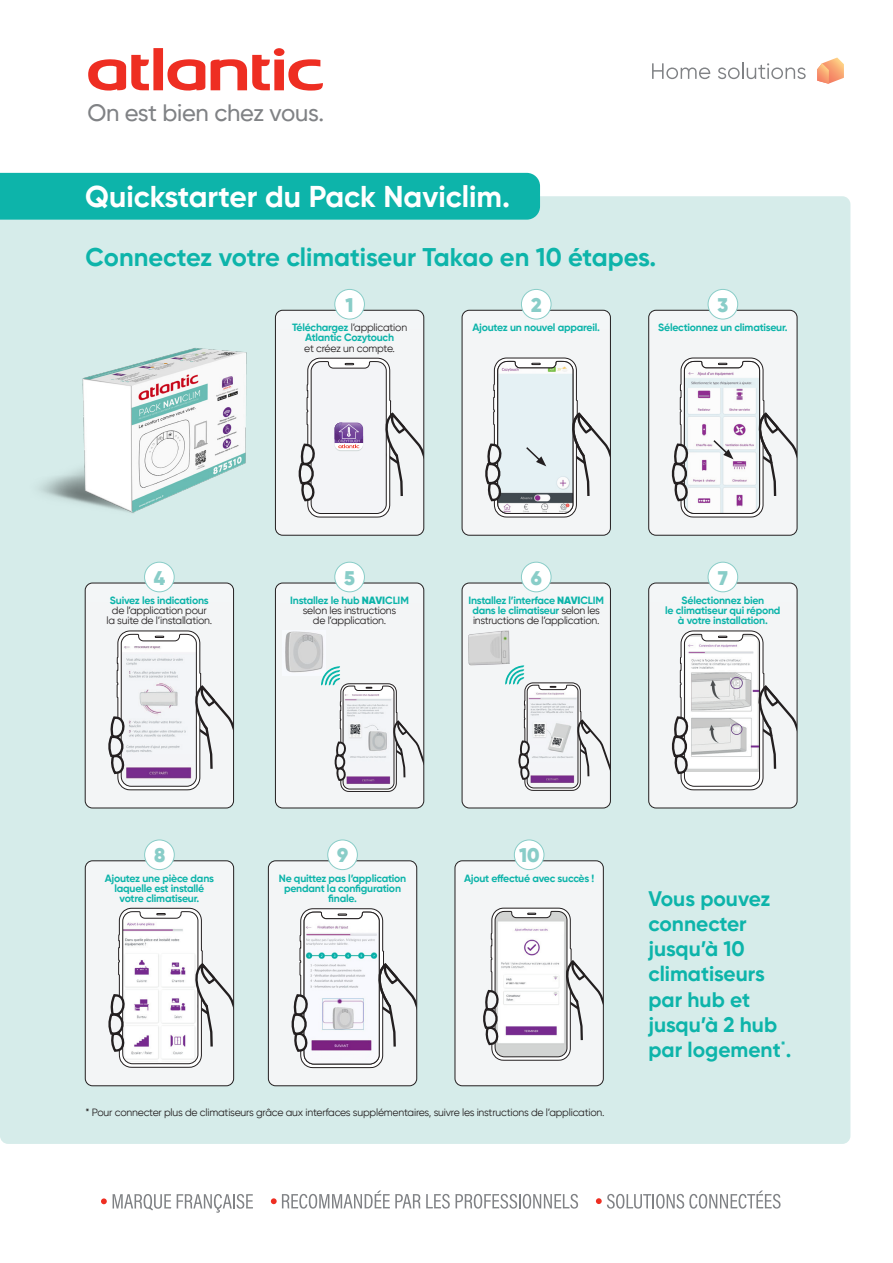
<style>
.page{position:relative;width:893px;height:1263px;background:#fff}
.page>*{position:absolute;margin:0;border:0;box-sizing:border-box;transform-origin:0 0}
.t1{font:700 30px "Gilroy";color:#fff}
.t2{font:700 25.5px "Gilroy";letter-spacing:-.005em;color:#0db4aa}
.t3{font:500 23.7px "Gilroy";letter-spacing:-.01em;color:#808285}
.t4{font:700 21px/25.2px "Gilroy";color:#0db4aa}
.t5{font:900 19.65px "Gilroy";color:#89cdc8}
.t6{font:700 10.5px/10.4px "Gilroy";letter-spacing:-.02em;color:#0db4aa;text-align:center}
.t7{font:10.5px/10.4px "Gilroy";letter-spacing:-.02em;color:#231f20;text-align:center}
.s1{font-weight:700;color:#0db4aa}
.s2{font-weight:900;color:#0db4aa}
.s3{font-weight:900}
.s4{font-weight:400;color:#231f20}
</style>
<div class="page">
<div style="left:0;top:196px;width:850px;height:948px;background:#d6ecea;border-radius:8px"></div>
<img style="left:39px;top:348px;width:208px;height:165px">
<div style="left:0;top:173px;width:540px;height:47px;background:#0db4aa"></div>
<div style="left:649px;top:583px;width:148px;height:225px;background:#f3f6f7;border-radius:7px"></div>
<svg style="left:649px;top:630px;width:148px;height:178px"></svg>
<div style="left:648px;top:583px;width:149px;height:225px;border:1px solid #231f20;border-radius:7px"></div>
<div style="left:708px;top:562px;width:30px;height:30px;background:#fff;border-radius:50%"></div>
<div style="left:708px;top:562px;width:30px;height:30px;border:1px solid #89cdc8;border-radius:50%"></div>
<div style="left:85px;top:861px;width:149px;height:225px;background:#f3f6f7;border-radius:7px"></div>
<svg style="left:85px;top:907px;width:149px;height:179px"></svg>
<div style="left:85px;top:860px;width:149px;height:226px;border:1px solid #231f20;border-radius:7px"></div>
<div style="left:145px;top:840px;width:29px;height:30px;background:#fff;border-radius:50%"></div>
<div style="left:144px;top:840px;width:31px;height:30px;border:1px solid #89cdc8;border-radius:50%"></div>
<div style="left:268px;top:861px;width:149px;height:225px;background:#f3f6f7;border-radius:7px"></div>
<svg style="left:268px;top:908px;width:149px;height:178px"></svg>
<div style="left:268px;top:860px;width:149px;height:226px;border:1px solid #231f20;border-radius:7px"></div>
<div style="left:328px;top:840px;width:29px;height:30px;background:#fff;border-radius:50%"></div>
<div style="left:327px;top:840px;width:31px;height:30px;border:1px solid #89cdc8;border-radius:50%"></div>
<div style="left:275px;top:310px;width:149px;height:225px;background:#f3f6f7;border-radius:7px"></div>
<svg style="left:275px;top:357px;width:149px;height:178px"></svg>
<div style="left:275px;top:310px;width:149px;height:225px;border:1px solid #231f20;border-radius:7px"></div>
<div style="left:335px;top:289px;width:29px;height:30px;background:#fff;border-radius:50%"></div>
<div style="left:334px;top:289px;width:31px;height:30px;border:1px solid #89cdc8;border-radius:50%"></div>
<div style="left:462px;top:310px;width:148px;height:225px;background:#f3f6f7;border-radius:7px"></div>
<div style="left:521px;top:289px;width:30px;height:30px;background:#fff;border-radius:50%"></div>
<div style="left:521px;top:289px;width:30px;height:30px;border:1px solid #89cdc8;border-radius:50%"></div>
<div style="left:649px;top:310px;width:148px;height:225px;background:#f3f6f7;border-radius:7px"></div>
<div style="left:708px;top:289px;width:30px;height:30px;background:#fff;border-radius:50%"></div>
<div style="left:708px;top:289px;width:30px;height:30px;border:1px solid #89cdc8;border-radius:50%"></div>
<div style="left:85px;top:583px;width:149px;height:225px;background:#f3f6f7;border-radius:7px"></div>
<svg style="left:85px;top:630px;width:149px;height:178px"></svg>
<div style="left:85px;top:583px;width:149px;height:225px;border:1px solid #231f20;border-radius:7px"></div>
<div style="left:145px;top:562px;width:29px;height:30px;background:#fff;border-radius:50%"></div>
<div style="left:144px;top:562px;width:31px;height:30px;border:1px solid #89cdc8;border-radius:50%"></div>
<div style="left:275px;top:583px;width:149px;height:225px;background:#f3f6f7;border-radius:7px"></div>
<svg style="left:275px;top:631px;width:149px;height:177px"></svg>
<div style="left:275px;top:583px;width:149px;height:225px;border:1px solid #231f20;border-radius:7px"></div>
<div style="left:335px;top:562px;width:29px;height:30px;background:#fff;border-radius:50%"></div>
<div style="left:334px;top:562px;width:31px;height:30px;border:1px solid #89cdc8;border-radius:50%"></div>
<div style="left:462px;top:583px;width:148px;height:225px;background:#f3f6f7;border-radius:7px"></div>
<svg style="left:462px;top:665px;width:148px;height:143px"></svg>
<img style="left:468px;top:630px;width:42px;height:36px">
<div style="left:462px;top:583px;width:149px;height:225px;border:1px solid #231f20;border-radius:7px"></div>
<div style="left:521px;top:562px;width:30px;height:30px;background:#fff;border-radius:50%"></div>
<div style="left:521px;top:562px;width:30px;height:30px;border:1px solid #89cdc8;border-radius:50%"></div>
<div style="left:455px;top:861px;width:148px;height:225px;background:#f3f6f7;border-radius:7px"></div>
<svg style="left:455px;top:907px;width:148px;height:179px"></svg>
<div style="left:455px;top:860px;width:149px;height:226px;border:1px solid #231f20;border-radius:7px"></div>
<div style="left:514px;top:840px;width:30px;height:30px;background:#fff;border-radius:50%"></div>
<div style="left:514px;top:840px;width:30px;height:30px;border:1px solid #89cdc8;border-radius:50%"></div>
<svg style="left:462px;top:329px;width:148px;height:206px"></svg>
<svg style="left:652px;top:63px;width:58px;height:16px"></svg>
<svg style="left:718px;top:63px;width:88px;height:16px"></svg>
<svg style="left:817px;top:58px;width:27px;height:26px"></svg>
<svg style="left:167px;top:59px;width:38px;height:32px"></svg>
<svg style="left:88px;top:55px;width:61px;height:36px"></svg>
<div style="left:153px;top:48px;width:10px;height:42px;background:#ee2e22"></div>
<div style="left:274px;top:48px;width:10px;height:8px;background:#ee2e22;border-radius:50%"></div>
<svg style="left:288px;top:59px;width:35px;height:32px"></svg>
<div style="left:274px;top:60px;width:10px;height:30px;background:#ee2e22"></div>
<svg style="left:211px;top:55px;width:59px;height:35px"></svg>
<svg style="left:426px;top:1194px;width:24px;height:14px"></svg>
<svg style="left:456px;top:1194px;width:122px;height:14px"></svg>
<svg style="left:271px;top:1190px;width:149px;height:18px"></svg>
<svg style="left:113px;top:1194px;width:58px;height:16px"></svg>
<svg style="left:177px;top:1194px;width:76px;height:19px"></svg>
<svg style="left:101px;top:1198px;width:6px;height:6px"></svg>
<svg style="left:596px;top:1190px;width:184px;height:18px"></svg>
<svg style="left:649px;top:329px;width:148px;height:206px"></svg>
<hr style="left:715px;top:666px;width:33px;height:4px;background:#fff">
<p class="t3" style="left:87px;top:98px;width:238px">On est bien chez vous.</p>
<p class="t1" style="left:85px;top:177px;width:427px">Quickstarter du Pack Naviclim.</p>
<p class="t2" style="left:86px;top:241px;width:572px">Connectez votre climatiseur Takao en 10 étapes.</p>
<p class="t5" style="left:346px;top:292px;width:10px">1</p>
<p class="t5" style="left:531px;top:292px;width:12px">2</p>
<p class="t5" style="left:717px;top:292px;width:12px">3</p>
<p class="t7" style="left:292px;top:322px;width:117px"><span class="s1">Téléchargez</span> l’application<br><span class="s1">Atlantic Cozytouch<br></span>et créez un compte.</p>
<p class="t6" style="left:472px;top:322px;width:129px">Ajoutez un nouvel appareil.</p>
<p class="t6" style="left:658px;top:322px;width:131px">Sélectionnez un climatiseur.</p>
<p class="t5" style="left:154px;top:565px;width:13px">4</p>
<p class="t7" style="left:106px;top:595px;width:107px"><span class="s1">Suivez les indications </span>de l’application pour la suite de l’installation.</p>
<p class="t5" style="left:344px;top:565px;width:12px">5</p>
<p class="t7" style="left:290px;top:595px;width:120px"><span class="s1">Installez le hub</span> <span class="s2">NAVI</span><span class="s1">CLIM </span>selon les instructions<br>de l’application.</p>
<p class="t5" style="left:531px;top:565px;width:13px">6</p>
<p class="t6" style="left:469px;top:595px;width:137px">Installez l’interface <span class="s3">NAVI</span>CLIM dans le climatiseur <span class="s4">selon les instructions de l’application.</span></p>
<p class="t5" style="left:718px;top:565px;width:11px">7</p>
<p class="t6" style="left:665px;top:595px;width:117px">Sélectionnez bien<br>le climatiseur qui répond</p>
<p class="t6" style="left:678px;top:615px;width:91px">à votre installation.</p>
<p class="t5" style="left:154px;top:843px;width:13px">8</p>
<p class="t6" style="left:105px;top:873px;width:111px">Ajoutez une pièce dans</p>
<p class="t6" style="left:115px;top:883px;width:91px">laquelle est installé</p>
<p class="t6" style="left:120px;top:893px;width:81px">votre climatiseur.</p>
<p class="t5" style="left:337px;top:843px;width:13px">9</p>
<p class="t6" style="left:279px;top:873px;width:129px">Ne quittez pas l’application</p>
<p class="t6" style="left:284px;top:883px;width:119px">pendant la configuration</p>
<p class="t6" style="left:328px;top:893px;width:30px">finale.</p>
<p class="t5" style="left:519px;top:843px;width:22px">10</p>
<p class="t6" style="left:464px;top:873px;width:132px">Ajout effectué avec succès !</p>
<p class="t7" style="left:86px;top:1107px;width:520px">* Pour connecter plus de climatiseurs grâce aux interfaces supplémentaires, suivre les instructions de l’application.</p>
<p class="t4" style="left:648px;top:886px;width:144px">Vous pouvez connecter jusqu’à 10 climatiseurs par hub et jusqu’à 2 hub par logement<sup>*</sup>.</p>
</div>
